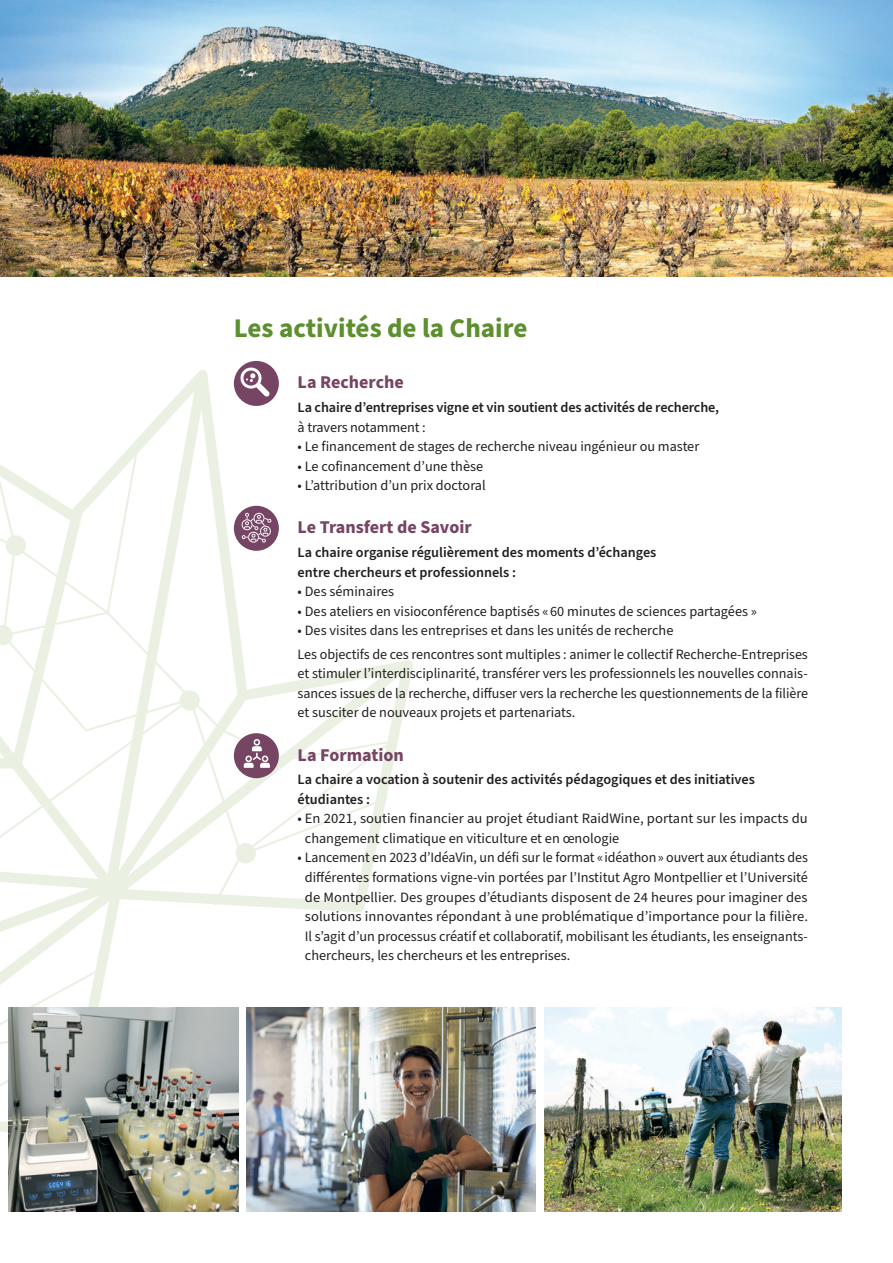
<style>
.page{position:relative;width:893px;height:1263px;background:#fff}
.page>*{position:absolute;margin:0;border:0;box-sizing:border-box;transform-origin:0 0}
.t1{font:700 27px "Source Sans Pro";color:#5d8f2f}
.t2{font:700 18px "Source Sans Pro";color:#774564}
.t3{font:14.25px/19.5px "Source Sans Pro";color:#231f20}
.t4{font:600 14.25px/19.5px "Source Sans Pro";color:#231f20}
</style>
<div class="page">
<svg style="left:208px;top:374px;width:205px;height:538px"></svg>
<svg style="left:395px;top:661px;width:14px;height:238px"></svg>
<svg style="left:126px;top:370px;width:82px;height:96px"></svg>
<svg style="left:0;top:451px;width:191px;height:28px"></svg>
<svg style="left:0;top:479px;width:387px;height:59px"></svg>
<svg style="left:271px;top:538px;width:124px;height:367px"></svg>
<div style="left:234px;top:361px;width:45px;height:45px;background:#774564;border-radius:50%"></div>
<svg style="left:239px;top:366px;width:31px;height:31px"></svg>
<div style="left:234px;top:733px;width:45px;height:45px;background:#774564;border-radius:50%"></div>
<div style="left:234px;top:506px;width:45px;height:45px;background:#774564;border-radius:50%"></div>
<svg style="left:0;top:511px;width:271px;height:625px"></svg>
<img style="left:0;top:0;width:893px;height:276px">
<img style="left:544px;top:1008px;width:298px;height:204px">
<img style="left:247px;top:1008px;width:289px;height:204px">
<img style="left:9px;top:1008px;width:229px;height:204px">
<h1 class="t1" style="left:234px;top:309px;width:295px">Les activités de la Chaire</h1>
<p class="t2" style="left:298px;top:370px;width:108px">La Recherche</p>
<p class="t4" style="left:298px;top:398px;width:423px">La chaire d’entreprises vigne et vin soutient des activités de recherche,</p>
<p class="t3" style="left:298px;top:418px;width:129px">à travers notamment :</p>
<p class="t3" style="left:298px;top:437px;width:403px">• Le financement de stages de recherche niveau ingénieur ou master</p>
<p class="t3" style="left:298px;top:457px;width:187px">• Le cofinancement d’une thèse</p>
<p class="t3" style="left:298px;top:476px;width:190px">• L’attribution d’un prix doctoral</p>
<p class="t2" style="left:298px;top:515px;width:176px">Le Transfert de Savoir</p>
<p class="t4" style="left:298px;top:543px;width:360px">La chaire organise régulièrement des moments d’échanges entre chercheurs et professionnels :</p>
<p class="t3" style="left:298px;top:582px;width:98px">• Des séminaires</p>
<p class="t3" style="left:298px;top:602px;width:461px">• Des ateliers en visioconférence baptisés « 60 minutes de sciences partagées »</p>
<p class="t3" style="left:298px;top:619px;width:512px;line-height:23.9px">• Des visites dans les entreprises et dans les unités de recherche<br>Les objectifs de ces rencontres sont multiples : animer le collectif Recherche-Entreprises</p>
<p class="t3" style="left:298px;top:664px;width:512px;text-align:justify">et stimuler l’interdisciplinarité, transférer vers les professionnels les nouvelles connais&shy;sances issues de la recherche, diffuser vers la recherche les questionnements de la filière et susciter de nouveaux projets et partenariats.</p>
<p class="t2" style="left:298px;top:742px;width:108px">La Formation</p>
<p class="t4" style="left:298px;top:770px;width:459px">La chaire a vocation à soutenir des activités pédagogiques et des initiatives étudiantes :</p>
<p class="t3" style="left:305px;top:809px;width:504px;text-indent:-7px">• En 2021, soutien financier au projet étudiant RaidWine, portant sur les impacts du changement climatique en viticulture et en œnologie</p>
<p class="t3" style="left:305px;top:848px;width:505px;text-align:justify;text-indent:-7px">• Lancement en 2023 d’IdéaVin, un défi sur le format « idéathon » ouvert aux étudiants des différentes formations vigne-vin portées par l’Institut Agro Montpellier et l’Université de Montpellier. Des groupes d’étudiants disposent de 24 heures pour imaginer des solutions innovantes répondant à une problématique d’importance pour la filière.<br>Il s’agit d’un processus créatif et collaboratif, mobilisant les étudiants, les enseignants&shy;chercheurs, les chercheurs et les entreprises.</p>
</div>
